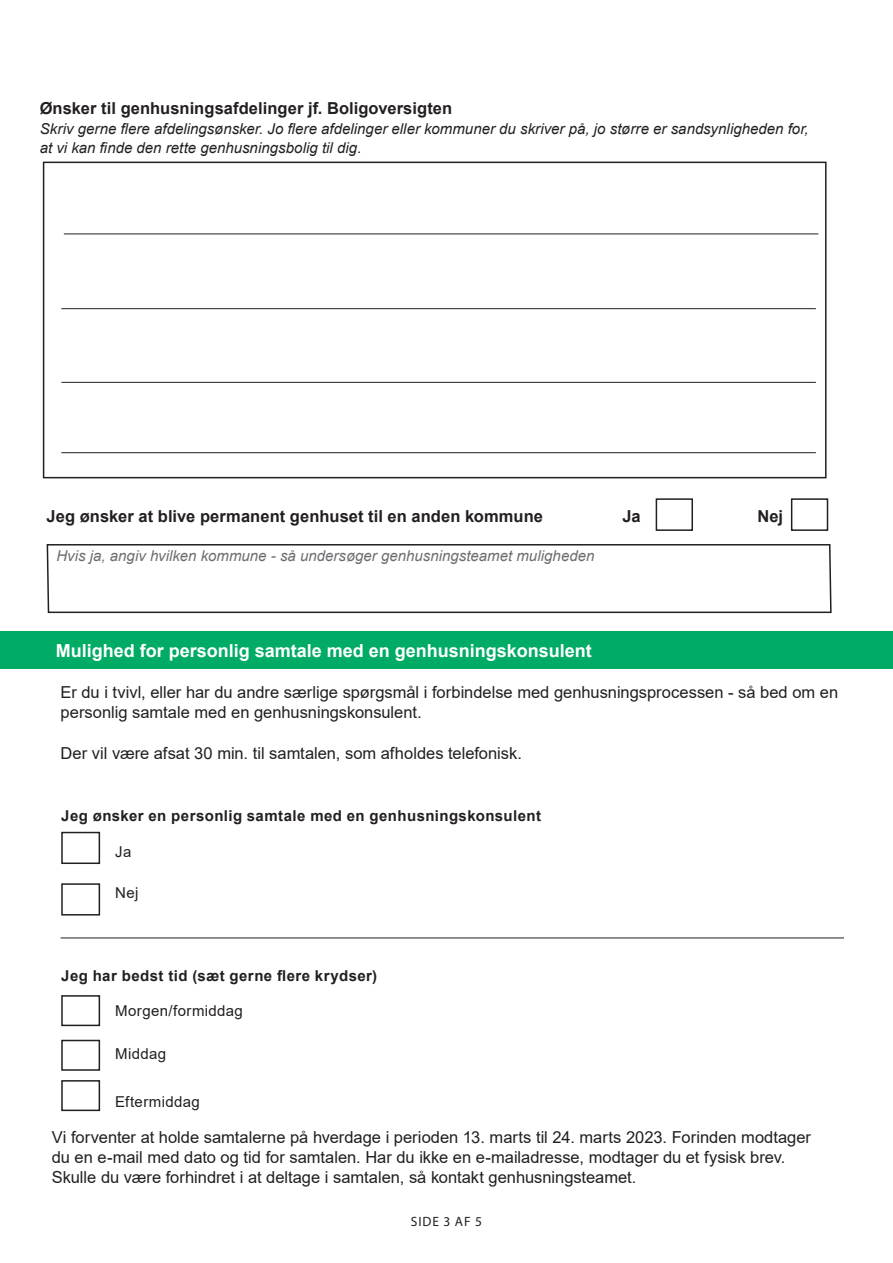
<style>
.page{position:relative;width:893px;height:1263px;background:#fff}
.page>*{position:absolute;margin:0;border:0;box-sizing:border-box;transform-origin:0 0}
.Overskrift_afsnit{font:700 18px "Arial";color:#fff}
.Afsnitsformat_1{font:16.5px/19.8px "Arial";color:#231f20}
.Ny_bredde{font:700 16.5px "Arial";letter-spacing:.005em;color:#231f20}
.brødtekst1{font:700 16.5px "Arial";letter-spacing:.005em;color:#231f20}
.brødtekst1-2{font:italic 15px/19.5px "Arial";color:#231f20}
.Tekst_til_tabel{font:700 15px "Arial";letter-spacing:.03em;color:#231f20}
.t1{font:italic 15px "Arial";color:#6c6d70}
.Tekst_til_tabel-2{font:15px "Arial";letter-spacing:.025em;color:#231f20}
.t2{font:13.5px "Myriad Pro";letter-spacing:.06em;color:#231f20}
</style>
<div class="page">
<div style="left:61px;top:832px;width:39px;height:32px;border:2px solid #231f20"></div>
<div style="left:61px;top:883px;width:39px;height:32px;border:2px solid #231f20"></div>
<hr style="left:61px;top:938px;width:783px;height:1px;background:#231f20">
<div style="left:0;top:631px;width:893px;height:38px;background:#00ab66"></div>
<div style="left:43px;top:162px;width:783px;height:316px;border:2px solid #231f20"></div>
<hr style="left:61px;top:308px;width:755px;height:1px;background:#231f20">
<hr style="left:64px;top:234px;width:754px;height:1px;background:#231f20">
<hr style="left:61px;top:452px;width:755px;height:1px;background:#231f20">
<div style="left:61px;top:995px;width:39px;height:31px;border:2px solid #231f20"></div>
<div style="left:61px;top:1040px;width:39px;height:31px;border:2px solid #231f20"></div>
<div style="left:61px;top:1080px;width:39px;height:31px;border:2px solid #231f20"></div>
<hr style="left:61px;top:382px;width:755px;height:1px;background:#231f20">
<div style="left:656px;top:498px;width:37px;height:33px;border:2px solid #231f20"></div>
<div style="left:791px;top:498px;width:37px;height:33px;border:2px solid #231f20"></div>
<svg style="left:46px;top:544px;width:786px;height:70px"></svg>
<p class="brødtekst1" style="left:40px;top:97px;width:414px">Ønsker til genhusningsafdelinger jf. Boligoversigten</p>
<p class="brødtekst1-2" style="left:40px;top:119px;width:771px">Skriv gerne flere afdelingsønsker. Jo flere afdelinger eller kommuner du skriver på, jo større er sandsynligheden for, at vi kan finde den rette genhusningsbolig til dig.</p>
<p class="Ny_bredde" style="left:47px;top:504px;width:498px">Jeg ønsker at blive permanent genhuset til en anden kommune</p>
<p class="Ny_bredde" style="left:622px;top:504px;width:20px">Ja</p>
<p class="Ny_bredde" style="left:757px;top:504px;width:27px">Nej</p>
<p class="t1" style="left:56px;top:546px;width:539px">Hvis ja, angiv hvilken kommune - så undersøger genhusningsteamet muligheden</p>
<p class="Overskrift_afsnit" style="left:56px;top:638px;width:538px">Mulighed for personlig samtale med en genhusningskonsulent</p>
<p class="Afsnitsformat_1" style="left:61px;top:682px;width:779px">Er du i tvivl, eller har du andre særlige spørgsmål i forbindelse med genhusningsprocessen - så bed om en personlig samtale med en genhusningskonsulent.</p>
<p class="Afsnitsformat_1" style="left:61px;top:743px;width:463px">Der vil være afsat 30 min. til samtalen, som afholdes telefonisk.</p>
<p class="Tekst_til_tabel" style="left:61px;top:805px;width:481px">Jeg ønsker en personlig samtale med en genhusningskonsulent</p>
<p class="Tekst_til_tabel-2" style="left:115px;top:842px;width:18px">Ja</p>
<p class="Tekst_til_tabel-2" style="left:115px;top:882px;width:25px">Nej</p>
<p class="Tekst_til_tabel" style="left:61px;top:965px;width:317px">Jeg har bedst tid (sæt gerne flere krydser)</p>
<p class="Tekst_til_tabel-2" style="left:115px;top:1000px;width:129px">Morgen/formiddag</p>
<p class="Tekst_til_tabel-2" style="left:115px;top:1043px;width:52px">Middag</p>
<p class="Tekst_til_tabel-2" style="left:115px;top:1091px;width:86px">Eftermiddag</p>
<p class="Afsnitsformat_1" style="left:52px;top:1127px;width:761px">Vi forventer at holde samtalerne på hverdage i perioden 13. marts til 24. marts 2023. Forinden modtager du en e-mail med dato og tid for samtalen. Har du ikke en e-mailadresse, modtager du et fysisk brev.<br>Skulle du være forhindret i at deltage i samtalen, så kontakt genhusningsteamet.</p>
<p class="t2" style="left:411px;top:1213px;width:72px">SIDE 3 AF 5</p>
</div>
